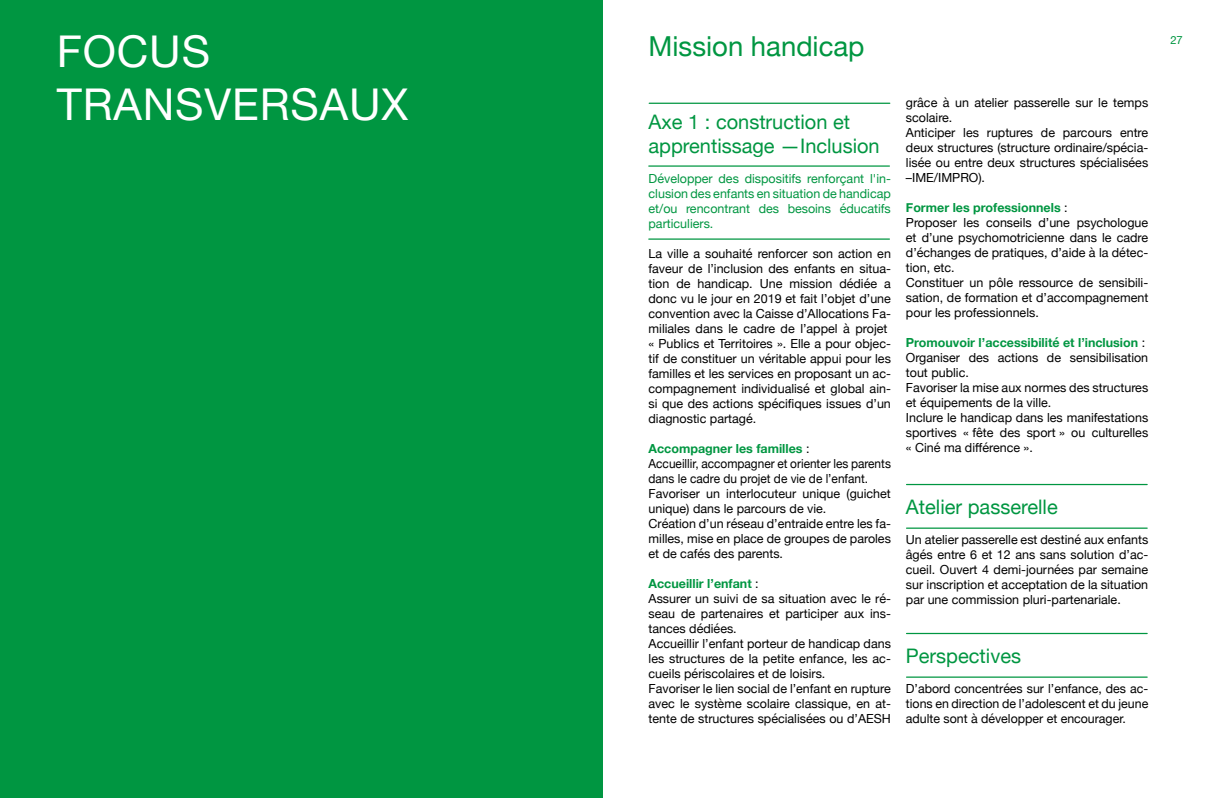
<style>
.page{position:relative;width:1205px;height:798px;background:#fff}
.page>*{position:absolute;margin:0;border:0;box-sizing:border-box;transform-origin:0 0}
.t1{font:43.75px/52.5px "Helvetica Neue";letter-spacing:.02em;color:#fff}
.t2{font:27.5px "Helvetica Neue";color:#009641}
.t3{font:20px/24px "Helvetica Neue";color:#009641}
.t4{font:12.5px/15px "Helvetica Neue";color:#000}
.t5{font:12.5px/15px "Helvetica Neue";color:#009641;text-align:justify}
.t6{font:11.25px "Helvetica Neue";color:#009641}
.s1{font-weight:700;color:#009641}
</style>
<div class="page">
<div style="left:0;top:0;width:602px;height:797px;background:#009641"></div>
<hr style="left:906px;top:483px;width:241px;height:2px;background:#009641">
<hr style="left:649px;top:103px;width:241px;height:1px;background:#009641">
<hr style="left:906px;top:632px;width:241px;height:2px;background:#009641">
<hr style="left:906px;top:527px;width:241px;height:1px;background:#009641">
<hr style="left:649px;top:238px;width:240px;height:1px;background:#009641">
<hr style="left:649px;top:165px;width:240px;height:2px;background:#009641">
<hr style="left:906px;top:676px;width:241px;height:1px;background:#009641">
<h1 class="t1" style="left:57px;top:28px;width:353px">FOCUS<br>TRANSVERSAUX</h1>
<h2 class="t2" style="left:648px;top:26px;width:217px">Mission handicap</h2>
<p class="t6" style="left:1170px;top:32px;width:14px">27</p>
<p class="t4" style="left:906px;top:96px;width:244px">grâce à un atelier passerelle sur le temps scolaire.<br>Anticiper les ruptures de parcours entre deux structures (structure ordinaire/spécia&shy;lisée ou entre deux structures spécialisées –IME/IMPRO).</p>
<p class="t4" style="left:906px;top:201px;width:244px"><span class="s1">Former les professionnels</span> :<br>Proposer les conseils d’une psychologue et d’une psychomotricienne dans le cadre d’échanges de pratiques, d’aide à la détec&shy;tion, etc.<br>Constituer un pôle ressource de sensibili&shy;sation, de formation et d’accompagnement pour les professionnels.</p>
<p class="t4" style="left:906px;top:336px;width:244px"><span class="s1">Promouvoir l’accessibilité et l’inclusion</span> :<br>Organiser des actions de sensibilisation tout public.<br>Favoriser la mise aux normes des structures et équipements de la ville.<br>Inclure le handicap dans les manifestations sportives « fête des sport » ou culturelles « Ciné ma différence ».</p>
<h3 class="t3" style="left:648px;top:111px;width:233px">Axe 1 : construction et apprentissage —Inclusion</h3>
<p class="t5" style="left:648px;top:171px;width:244px">Développer des dispositifs renforçant l'in&shy;clusion des enfants en situation de handicap et/ou rencontrant des besoins éducatifs particuliers.</p>
<p class="t4" style="left:648px;top:246px;width:244px">La ville a souhaité renforcer son action en faveur de l’inclusion des enfants en situa&shy;tion de handicap. Une mission dédiée a donc vu le jour en 2019 et fait l’objet d’une convention avec la Caisse d’Allocations Fa&shy;miliales dans le cadre de l’appel à projet « Publics et Territoires ». Elle a pour objec&shy;tif de constituer un véritable appui pour les familles et les services en proposant un ac&shy;compagnement individualisé et global ain&shy;si que des actions spécifiques issues d’un diagnostic partagé.</p>
<p class="t4" style="left:648px;top:441px;width:244px"><span class="s1">Accompagner les familles</span> :<br>Accueillir, accompagner et orienter les parents dans le cadre du projet de vie de l’enfant.<br>Favoriser un interlocuteur unique (guichet unique) dans le parcours de vie.<br>Création d’un réseau d’entraide entre les fa&shy;milles, mise en place de groupes de paroles et de cafés des parents.</p>
<p class="t4" style="left:648px;top:576px;width:244px"><span class="s1">Accueillir l’enfant</span> :<br>Assurer un suivi de sa situation avec le ré&shy;seau de partenaires et participer aux ins&shy;tances dédiées.<br>Accueillir l’enfant porteur de handicap dans les structures de la petite enfance, les ac&shy;cueils périscolaires et de loisirs.<br>Favoriser le lien social de l’enfant en rupture avec le système scolaire classique, en at&shy;tente de structures spécialisées ou d’AESH</p>
<h3 class="t3" style="left:906px;top:495px;width:153px">Atelier passerelle</h3>
<p class="t4" style="left:906px;top:532px;width:244px;text-align:justify">Un atelier passerelle est destiné aux enfants âgés entre 6 et 12 ans sans solution d’ac&shy;cueil. Ouvert 4 demi-journées par semaine sur inscription et acceptation de la situation par une commission pluri-partenariale.</p>
<h3 class="t3" style="left:906px;top:644px;width:117px">Perspectives</h3>
<p class="t4" style="left:906px;top:681px;width:244px;text-align:justify">D’abord concentrées sur l’enfance, des ac&shy;tions en direction de l’adolescent et du jeune adulte sont à développer et encourager.</p>
</div>
